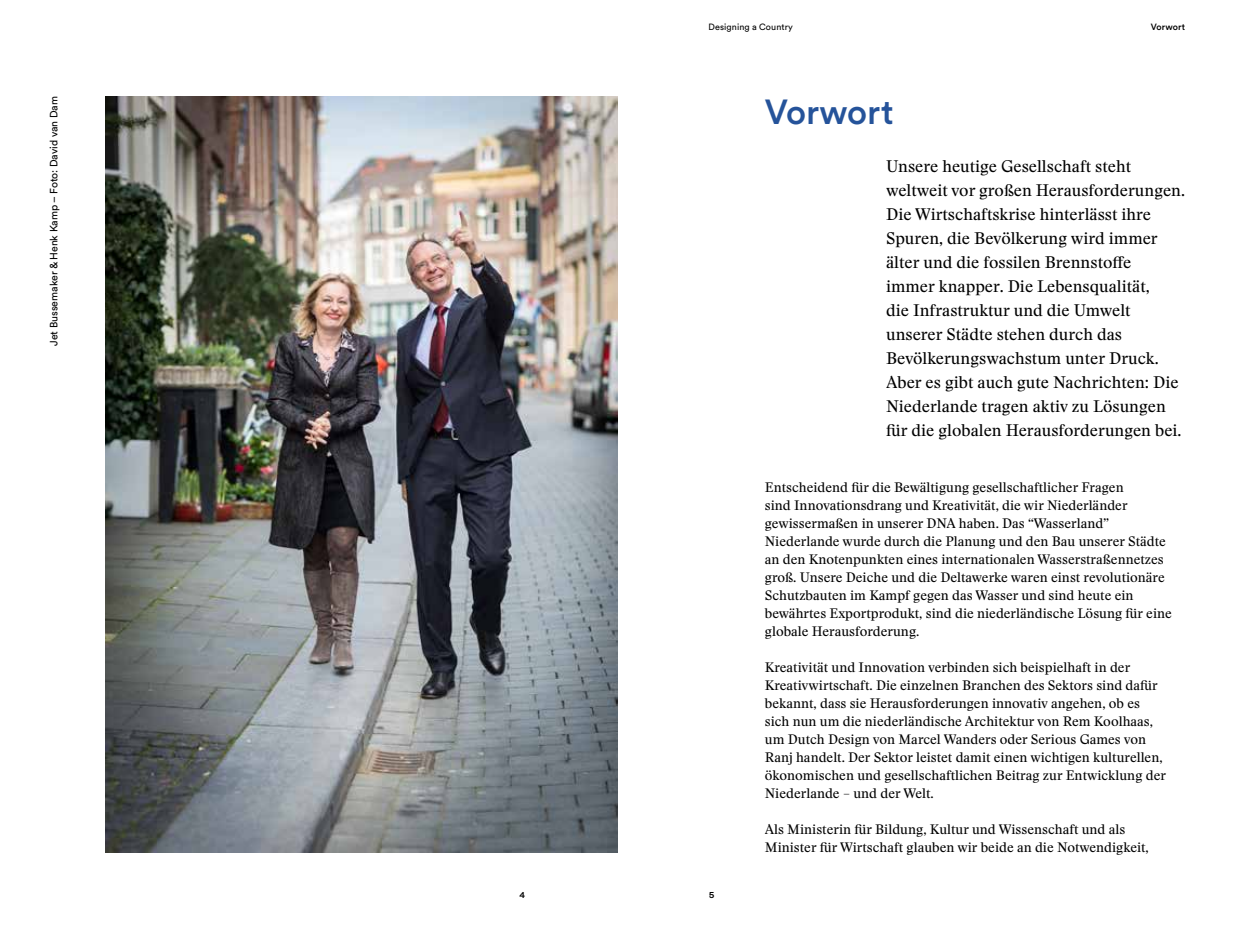
<style>
.page{position:relative;width:1234px;height:936px;background:#fff}
.page>*{position:absolute;margin:0;border:0;box-sizing:border-box;transform-origin:0 0}
.t1{font:500 34.5px "Circular Std";color:#25539a}
.t2{font:16.5px/24px "Stanley";color:#000}
.t3{font:13.5px/18px "Stanley";color:#000}
.t4{font:10.5px "Circular Std";color:#000}
.t5{font:500 10.5px "Nitti Basic";color:#000}
.t6{font:9px "Circular Std";letter-spacing:.01em;color:#000}
.t7{font:500 9px "Circular Std";letter-spacing:.01em;color:#000}
</style>
<div class="page">
<img style="left:105px;top:96px;width:512px;height:756px">
<p class="t4" style="left:47px;top:346px;width:251px;rotate:-90deg">Jet Bussemaker &amp; Henk Kamp – Foto: David van Dam</p>
<p class="t6" style="left:708px;top:21px;width:86px">Designing a Country</p>
<p class="t7" style="left:1150px;top:21px;width:36px">Vorwort</p>
<h1 class="t1" style="left:764px;top:90px;width:130px">Vorwort</h1>
<p class="t2" style="left:885px;top:154px;width:300px">Unsere heutige Gesellschaft steht weltweit vor großen Herausforderungen.<br>Die Wirtschaftskrise hinterlässt ihre Spuren, die Bevölkerung wird immer älter und die fossilen Brennstoffe<br>immer knapper. Die Lebensqualität,<br>die Infrastruktur und die Umwelt unserer Städte stehen durch das Bevölkerungswachstum unter Druck.<br>Aber es gibt auch gute Nachrichten: Die Niederlande tragen aktiv zu Lösungen für die globalen Herausforderungen bei.</p>
<p class="t5" style="left:519px;top:888px;width:8px">4</p>
<p class="t5" style="left:708px;top:888px;width:8px">5</p>
<p class="t3" style="left:764px;top:478px;width:408px">Entscheidend für die Bewältigung gesellschaftlicher Fragen<br>sind Innovationsdrang und Kreativität, die wir Niederländer gewissermaßen in unserer DNA haben. Das “Wasserland” Niederlande wurde durch die Planung und den Bau unserer Städte an den Knotenpunkten eines internationalen Wasserstraßennetzes groß. Unsere Deiche und die Deltawerke waren einst revolutionäre Schutzbauten im Kampf gegen das Wasser und sind heute ein bewährtes Exportprodukt, sind die niederländische Lösung für eine globale Herausforderung.</p>
<p class="t3" style="left:764px;top:658px;width:402px">Kreativität und Innovation verbinden sich beispielhaft in der Kreativwirtschaft. Die einzelnen Branchen des Sektors sind dafür bekannt, dass sie Herausforderungen innovativ angehen, ob es sich nun um die niederländische Architektur von Rem Koolhaas, um Dutch Design von Marcel Wanders oder Serious Games von Ranj handelt. Der Sektor leistet damit einen wichtigen kulturellen, ökonomischen und gesellschaftlichen Beitrag zur Entwicklung der Niederlande – und der Welt.</p>
<p class="t3" style="left:764px;top:820px;width:385px">Als Ministerin für Bildung, Kultur und Wissenschaft und als<br>Minister für Wirtschaft glauben wir beide an die Notwendigkeit,</p>
</div>
